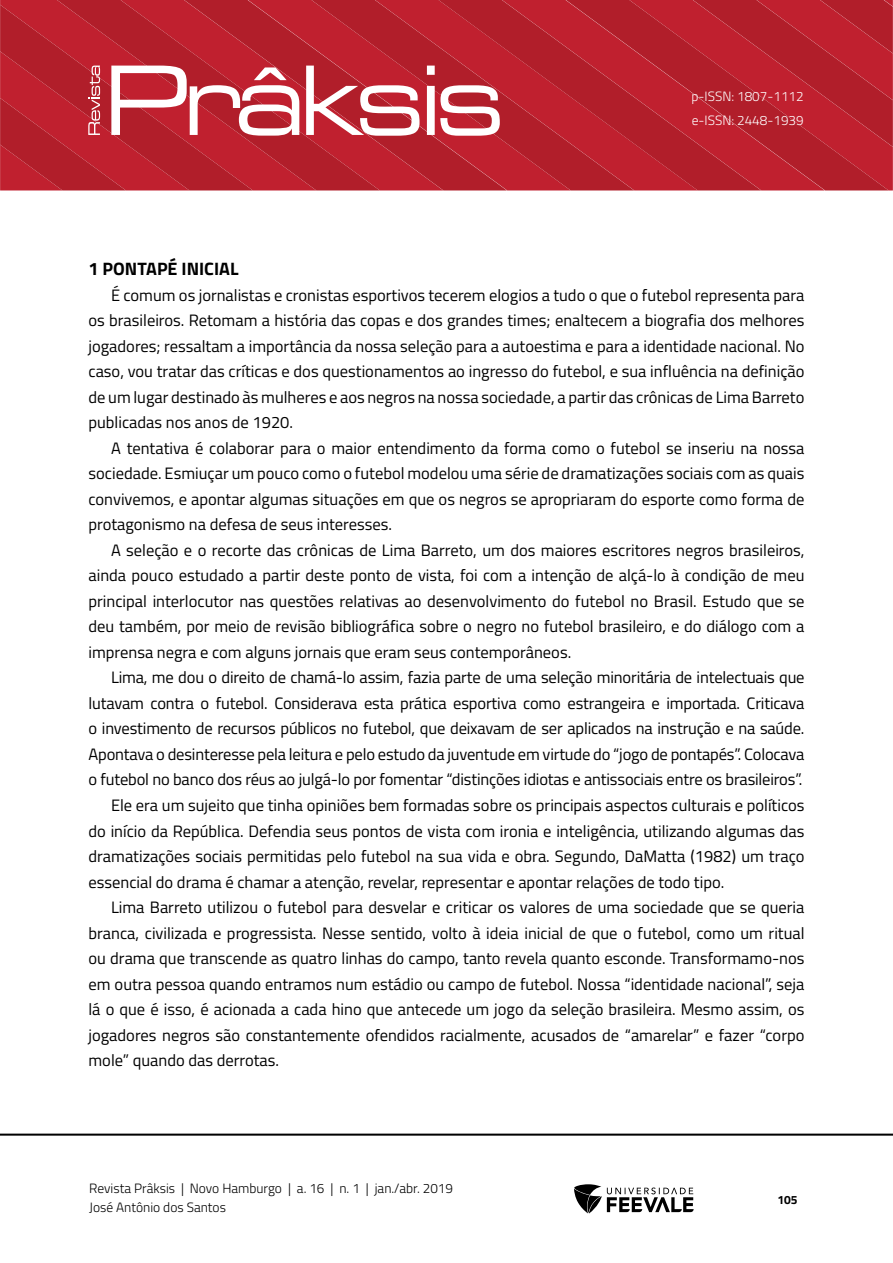
<style>
.page{position:relative;width:893px;height:1263px;background:#fff}
.page>*{position:absolute;margin:0;border:0;box-sizing:border-box;transform-origin:0 0}
.TITILO_1{font:700 18px "Titillium Web";color:#000}
.Corpo_de_texto{font:16.5px/25.5px "Titillium Web";color:#000;text-align:justify}
.t1{font:300 13.5px/19.4px "Titillium Web";color:#000}
.t2{font:300 13.5px/24px "Titillium Web";color:#fff}
.t3{font:700 12px "Titillium Web";color:#000}
</style>
<div class="page">
<svg style="left:0;top:5px;width:56px;height:46px;background:#b7202d"></svg>
<svg style="left:56px;top:0;width:128px;height:51px;background:#b81f2d"></svg>
<svg style="left:184px;top:0;width:127px;height:51px;background:#b8202d"></svg>
<svg style="left:311px;top:0;width:127px;height:51px;background:#b8202d"></svg>
<svg style="left:438px;top:0;width:127px;height:190px;background:#b9202d"></svg>
<svg style="left:565px;top:0;width:324px;height:190px;background:#b8202d"></svg>
<svg style="left:692px;top:0;width:201px;height:147px;background:#b8202d"></svg>
<hr style="left:0;top:1133px;width:893px;height:3px;background:#000">
<svg style="left:574px;top:1184px;width:120px;height:29px"></svg>
<svg style="left:0;top:51px;width:500px;height:139px;background:#c13d48"></svg>
<p class="t2" style="left:691px;top:84px;width:114px">p-ISSN: 1807-1112 e-ISSN: 2448-1939</p>
<p class="TITILO_1" style="left:88px;top:255px;width:152px">1 PONTAPÉ INICIAL</p>
<p class="Corpo_de_texto" style="left:88px;top:282px;width:717px;text-indent:22px">É comum os jornalistas e cronistas esportivos tecerem elogios a tudo o que o futebol representa para os brasileiros. Retomam a história das copas e dos grandes times; enaltecem a biografia dos melhores jogadores; ressaltam a importância da nossa seleção para a autoestima e para a identidade nacional. No caso, vou tratar das críticas e dos questionamentos ao ingresso do futebol, e sua influência na definição de um lugar destinado às mulheres e aos negros na nossa sociedade, a partir das crônicas de Lima Barreto publicadas nos anos de 1920.</p>
<p class="Corpo_de_texto" style="left:88px;top:435px;width:717px;text-indent:22px">A tentativa é colaborar para o maior entendimento da forma como o futebol se inseriu na nossa sociedade. Esmiuçar um pouco como o futebol modelou uma série de dramatizações sociais com as quais convivemos, e apontar algumas situações em que os negros se apropriaram do esporte como forma de protagonismo na defesa de seus interesses.</p>
<p class="Corpo_de_texto" style="left:88px;top:537px;width:717px;text-indent:22px">A seleção e o recorte das crônicas de Lima Barreto, um dos maiores escritores negros brasileiros, ainda pouco estudado a partir deste ponto de vista, foi com a intenção de alçá-lo à condição de meu principal interlocutor nas questões relativas ao desenvolvimento do futebol no Brasil. Estudo que se deu também, por meio de revisão bibliográfica sobre o negro no futebol brasileiro, e do diálogo com a imprensa negra e com alguns jornais que eram seus contemporâneos.</p>
<p class="Corpo_de_texto" style="left:88px;top:664px;width:718px;text-indent:22px">Lima, me dou o direito de chamá-lo assim, fazia parte de uma seleção minoritária de intelectuais que lutavam contra o futebol. Considerava esta prática esportiva como estrangeira e importada. Criticava o investimento de recursos públicos no futebol, que deixavam de ser aplicados na instrução e na saúde.<br>Apontava o desinteresse pela leitura e pelo estudo da juventude em virtude do “jogo de pontapés”. Colocava o futebol no banco dos réus ao julgá-lo por fomentar “distinções idiotas e antissociais entre os brasileiros”.</p>
<p class="Corpo_de_texto" style="left:88px;top:792px;width:717px;text-indent:22px">Ele era um sujeito que tinha opiniões bem formadas sobre os principais aspectos culturais e políticos do início da República. Defendia seus pontos de vista com ironia e inteligência, utilizando algumas das dramatizações sociais permitidas pelo futebol na sua vida e obra. Segundo, DaMatta (1982) um traço essencial do drama é chamar a atenção, revelar, representar e apontar relações de todo tipo.</p>
<p class="Corpo_de_texto" style="left:88px;top:894px;width:718px;text-indent:22px">Lima Barreto utilizou o futebol para desvelar e criticar os valores de uma sociedade que se queria branca, civilizada e progressista. Nesse sentido, volto à ideia inicial de que o futebol, como um ritual ou drama que transcende as quatro linhas do campo, tanto revela quanto esconde. Transformamo-nos em outra pessoa quando entramos num estádio ou campo de futebol. Nossa “identidade nacional”, seja lá o que é isso, é acionada a cada hino que antecede um jogo da seleção brasileira. Mesmo assim, os jogadores negros são constantemente ofendidos racialmente, acusados de “amarelar” e fazer “corpo mole” quando das derrotas.</p>
<p class="t1" style="left:89px;top:1177px;width:365px">Revista Prâksis | Novo Hamburgo | a. 16 | n. 1 | jan./abr. 2019<br>José Antônio dos Santos</p>
<p class="t3" style="left:777px;top:1190px;width:22px">105</p>
</div>
